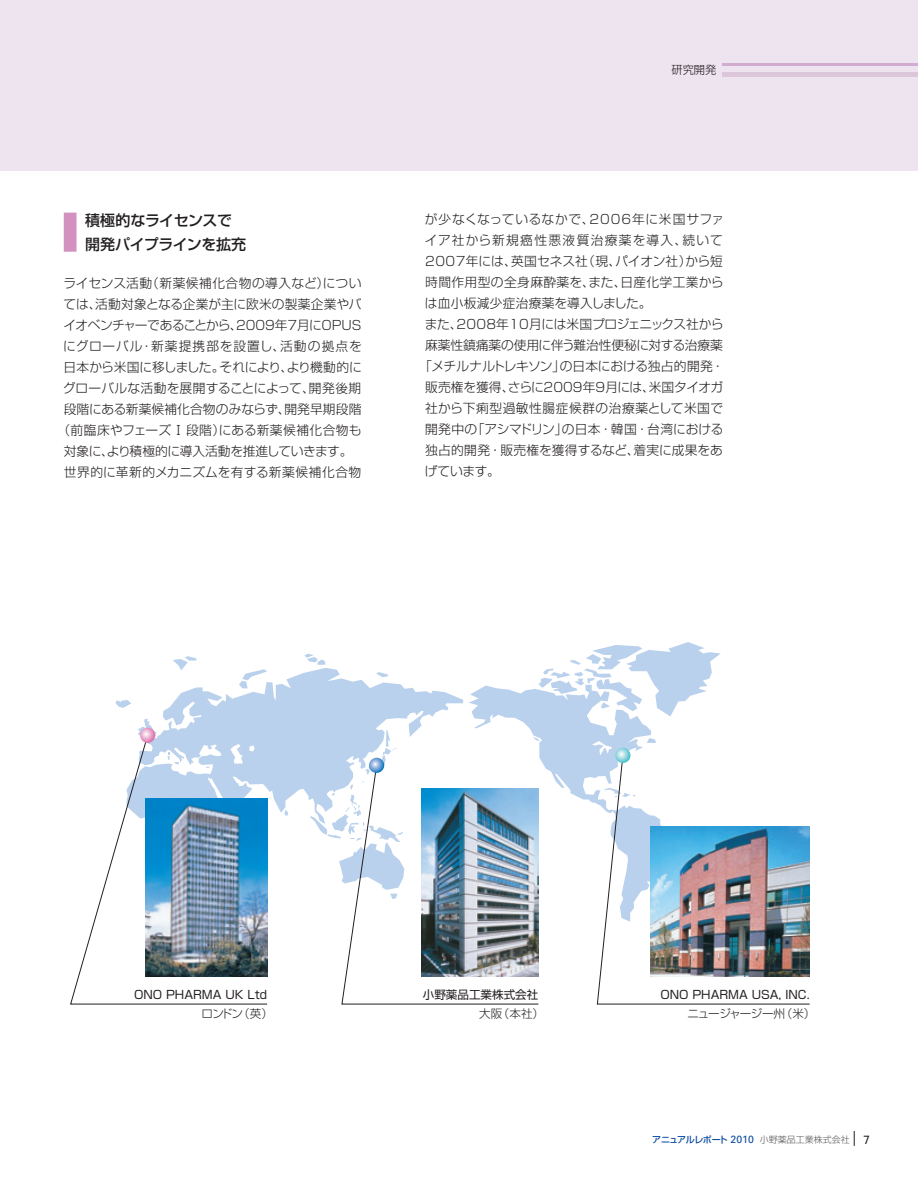
<style>
.page{position:relative;width:918px;height:1188px;background:#fff}
.page>*{position:absolute;margin:0;border:0;box-sizing:border-box;transform-origin:0 0}
.t1{font:15px/24px "Shin Go Pro Medium 90 pv RKSJ H";letter-spacing:-.03em;color:#231f20}
.t2{font:12.75px/21px "Shin Go Pro Light 90 pv RKSJ H";letter-spacing:.005em;color:#231f20;text-align:center}
.t3{font:12.75px "Shin Go Pro Light 90 pv RKSJ H";letter-spacing:-.02em;color:#231f20}
.t4{font:12.75px "Shin Go Pro Light 90 pv RKSJ H";letter-spacing:.045em;color:#231f20}
.t5{font:12.75px "Shin Go Pro Light 90 pv RKSJ H";letter-spacing:.03em;color:#231f20}
.t6{font:12.75px "Shin Go Pro Light 90 pv RKSJ H";letter-spacing:.04em;color:#231f20}
.t7{font:12.75px "Shin Go Pro Light 90 pv RKSJ H";letter-spacing:.105em;color:#231f20}
.t8{font:11.55px "Shin Go Pro Regular 90 pv RKSJ H";color:#231f20}
.t9{font:11.55px "Shin Go Pro Light 90 pv RKSJ H";letter-spacing:-.065em;color:#231f20}
.t10{font:11.25px "Shin Go Pro Light 90 pv RKSJ H";color:#231f20}
.t11{font:9px "Shin Go Pro Light 90 pv RKSJ H";color:#57585a}
.s1{font-family:"Shin Go Pro Medium 90 pv RKSJ H";color:#0d4da1}
.s2{font-family:"Univers";font-size:10.5px;color:#0d4da1}
.s3{font-family:"Univers";font-size:12px;color:#231f20}
</style>
<div class="page">
<div style="left:0;top:0;width:918px;height:170px;background:#eee4f0"></div>
<hr style="left:723px;top:64px;width:195px;height:2px;background:#d2acd0">
<div style="left:723px;top:72px;width:195px;height:5px;background:#dcc6da"></div>
<svg style="left:116px;top:700px;width:11px;height:8px"></svg>
<svg style="left:304px;top:654px;width:21px;height:11px"></svg>
<svg style="left:173px;top:656px;width:24px;height:12px"></svg>
<svg style="left:469px;top:685px;width:202px;height:119px;fill:#b9d1ec"></svg>
<svg style="left:538px;top:642px;width:183px;height:74px"></svg>
<svg style="left:127px;top:668px;width:336px;height:200px;fill:#c0d6ee"></svg>
<svg style="left:597px;top:755px;width:213px;height:250px"></svg>
<svg style="left:341px;top:765px;width:198px;height:240px"></svg>
<svg style="left:70px;top:735px;width:198px;height:270px"></svg>
<svg style="left:615px;top:748px;width:15px;height:15px"></svg>
<svg style="left:140px;top:728px;width:15px;height:15px"></svg>
<svg style="left:369px;top:758px;width:15px;height:15px"></svg>
<img style="left:651px;top:826px;width:159px;height:150px">
<img style="left:146px;top:798px;width:121px;height:178px">
<img style="left:421px;top:789px;width:117px;height:187px">
<div style="left:64px;top:213px;width:13px;height:39px;background:#d291bf"></div>
<svg style="left:854px;top:1131px;width:1px;height:15px"></svg>
<p class="t1" style="left:85px;top:210px;width:163px">積極的なライセンスで開発パイプラインを拡充</p>
<p class="t2" style="left:57px;top:275px;width:306px">ライセンス活動（新薬候補化合物の導入など）については、活動対象となる企業が主に欧米の製薬企業やバイオベンチャーであることから、2009年7月にOPUSにグローバル･新薬提携部を設置し、活動の拠点を日本から米国に移しました。それにより、より機動的にグローバルな活動を展開することによって、開発後期段階にある新薬候補化合物のみならず、開発早期段階（前臨床やフェーズⅠ段階）にある新薬候補化合物も対象に、より積極的に導入活動を推進していきます。世界的に革新的メカニズムを有する新薬候補化合物</p>
<p class="t10" style="left:671px;top:66px;width:46px">研究開発</p>
<p class="t4" style="left:425px;top:214px;width:301px">が少なくなっているなかで、2006年に米国サファ</p>
<p class="t7" style="left:425px;top:235px;width:300px">イア社から新規癌性悪液質治療薬を導入、続いて</p>
<p class="t2" style="left:425px;top:252px;width:299px">2007年には、英国セネス社（現、パイオン社）から短</p>
<p class="t5" style="left:425px;top:277px;width:300px">時間作用型の全身麻酔薬を、また、日産化学工業から</p>
<p class="t2" style="left:425px;top:294px;width:228px">は血小板減少症治療薬を導入しました。</p>
<p class="t3" style="left:425px;top:319px;width:300px">また、2008年10月には米国プロジェニックス社から</p>
<p class="t2" style="left:425px;top:336px;width:299px">麻薬性鎮痛薬の使用に伴う難治性便秘に対する治療薬</p>
<p class="t2" style="left:419px;top:357px;width:307px">「メチルナルトレキソン」の日本における独占的開発・</p>
<p class="t3" style="left:425px;top:382px;width:300px">販売権を獲得、さらに2009年9月には、米国タイオガ</p>
<p class="t6" style="left:425px;top:403px;width:299px">社から下痢型過敏性腸症候群の治療薬として米国で</p>
<p class="t2" style="left:425px;top:420px;width:300px">開発中の「アシマドリン」の日本・韓国・台湾における</p>
<p class="t2" style="left:425px;top:441px;width:299px">独占的開発・販売権を獲得するなど、着実に成果をあ</p>
<p class="t2" style="left:425px;top:462px;width:77px">げています。</p>
<p class="t8" style="left:134px;top:990px;width:135px">ONO PHARMA UK Ltd</p>
<p class="t8" style="left:423px;top:990px;width:117px">小野薬品工業株式会社</p>
<p class="t8" style="left:660px;top:990px;width:151px">ONO PHARMA USA, INC.</p>
<p class="t9" style="left:202px;top:1010px;width:73px">ロンドン（英）</p>
<p class="t9" style="left:479px;top:1010px;width:66px">大阪（本社）</p>
<p class="t9" style="left:687px;top:1010px;width:129px">ニュージャージー州（米）</p>
<p class="t11" style="left:652px;top:1136px;width:220px"><span class="s1">アニュアルレポート</span> <span class="s2">2010</span> 小野薬品工業株式会社 <span class="s3">7</span></p>
</div>
